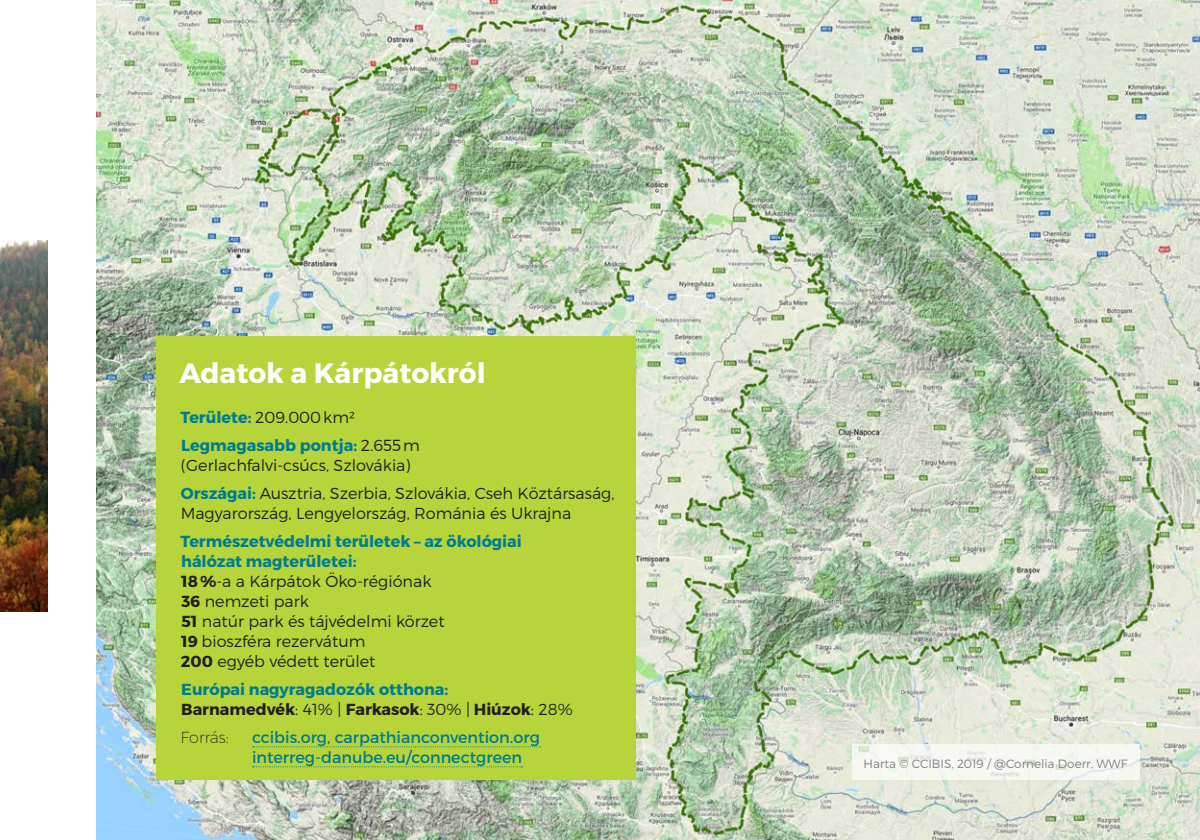
<style>
.page{position:relative;width:1200px;height:840px;background:#fff}
.page>*{position:absolute;margin:0;border:0;box-sizing:border-box;transform-origin:0 0}
.title_18b{font:700 28px "Montserrat";color:#fff}
.basic{font:300 16px/20px "Montserrat";color:#231f20}
.basic-2{font:700 16px/20px "Montserrat";color:#007c8f}
.basic-3{font:16px/20px "Montserrat";color:#007c8f}
.basic-4{font:200 16px "Montserrat";color:#231f20}
.photos{font:300 12px "Montserrat";color:#808285}
.s1{font-weight:700;color:#007c8f}
.s2{font-weight:700}
.s3{color:#231f20}
.s4{font-weight:300;color:#231f20}
</style>
<div class="page">
<img style="left:96px;top:0;width:1104px;height:840px">
<div style="left:156px;top:336px;width:480px;height:444px;background:#b7d43a"></div>
<svg style="left:252px;top:746px;width:288px;height:1px"></svg>
<svg style="left:252px;top:766px;width:271px;height:1px"></svg>
<img style="left:0;top:241px;width:48px;height:371px">
<svg style="left:852px;top:744px;width:288px;height:36px;fill:#f7f8f3"></svg>
<p class="title_18b" style="left:179px;top:356px;width:308px">Adatok a Kárpátokról</p>
<p class="basic" style="left:181px;top:407px;width:176px"><span class="s1">Területe:</span> 209.000km²</p>
<p class="basic" style="left:180px;top:435px;width:241px"><span class="s1">Legmagasabb pontja:</span> 2.655m (Gerlachfalvi-csúcs, Szlovákia)</p>
<p class="basic" style="left:181px;top:483px;width:435px"><span class="s1">Országai:</span> Ausztria, Szerbia, Szlovákia, Cseh Köztársaság,<br>Magyarország, Lengyelország, Románia és Ukrajna</p>
<p class="basic" style="left:181px;top:531px;width:343px"><span class="s1">Természetvédelmi területek – az ökológiai hálózat magterületei:<br></span><span class="s2">18%</span>-a a Kárpátok Öko-régiónak<br><span class="s2">36</span> nemzeti park<br><span class="s2">51</span> natúr park és tájvédelmi körzet<br><span class="s2">19</span> bioszféra rezervátum<br><span class="s2">200</span> egyéb védett terület</p>
<p class="basic-2" style="left:181px;top:679px;width:393px">Európai nagyragadozók otthona:<br><span class="s3">Barnamedvék</span><span class="s4">: 41% |</span> <span class="s3">Farkasok</span><span class="s4">: 30% |</span> <span class="s3">Hiúzok</span><span class="s4">: 28%</span></p>
<p class="basic-4" style="left:180px;top:727px;width:50px">Forrás:</p>
<p class="basic-3" style="left:252px;top:727px;width:289px">ccibis.org, carpathianconvention.org interreg-danube.eu/connectgreen</p>
<p class="photos" style="left:864px;top:756px;width:265px">Harta © CCIBIS, 2019 / @Cornelia Doerr, WWF</p>
</div>
